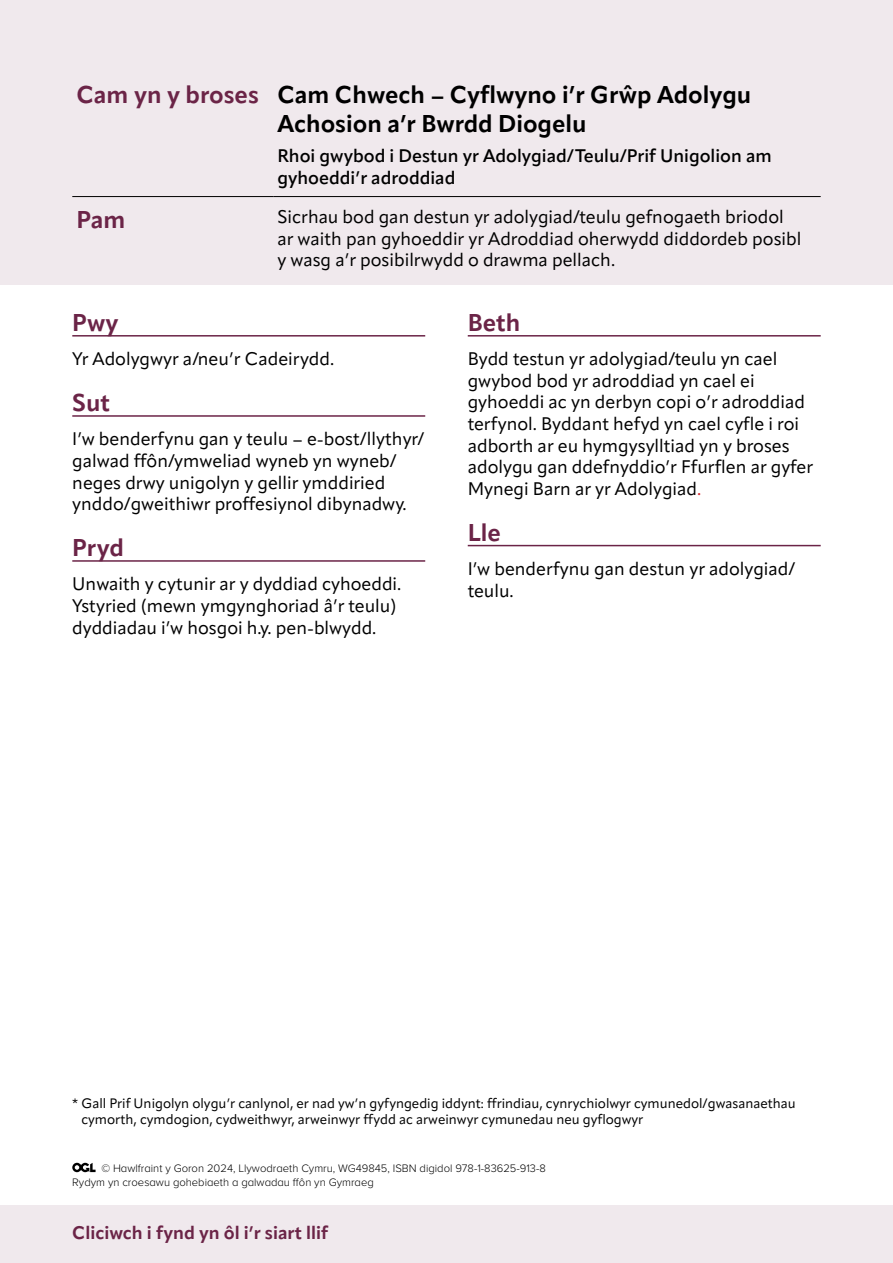
<style>
.page{position:relative;width:893px;height:1263px;background:#fff}
.page>*{position:absolute;margin:0;border:0;box-sizing:border-box;transform-origin:0 0}
.black_bold{font:700 24px/28.8px "Apparat";color:#000}
.bold_title{font:700 24px "Apparat";color:#6b2447}
.Bold_title_no_rule{font:700 24px "Apparat";color:#6b2447}
.Body_text{font:18px/21.6px "Apparat";color:#000}
.Body_text-2{font:600 18px/21.6px "Apparat";color:#000}
.Body_text-3{font:700 18px "Apparat";color:#6b2447}
.Body_text-4{font:13.5px/16.2px "Apparat";color:#000}
.t1{font:300 11.25px/13.5px "Proxima Nova";color:#000}
.s1{color:#d2232a}
</style>
<div class="page">
<div style="left:0;top:0;width:893px;height:285px;background:#f0e9ed"></div>
<hr style="left:72px;top:335px;width:353px;height:2px;background:#6b2447">
<hr style="left:72px;top:415px;width:353px;height:2px;background:#6b2447">
<hr style="left:72px;top:560px;width:353px;height:2px;background:#6b2447">
<hr style="left:468px;top:335px;width:353px;height:2px;background:#6b2447">
<hr style="left:468px;top:545px;width:353px;height:1px;background:#6b2447">
<hr style="left:72px;top:196px;width:201px;height:1px;background:#000">
<hr style="left:273px;top:196px;width:548px;height:1px;background:#000">
<div style="left:0;top:1205px;width:893px;height:58px;background:#f0e9ed"></div>
<svg style="left:72px;top:1163px;width:24px;height:9px"></svg>
<p class="Bold_title_no_rule" style="left:77px;top:80px;width:184px">Cam yn y broses</p>
<p class="black_bold" style="left:277px;top:81px;width:475px">Cam Chwech – Cyflwyno i’r Grŵp Adolygu<br>Achosion a’r Bwrdd Diogelu</p>
<p class="Body_text-2" style="left:277px;top:145px;width:496px">Rhoi gwybod i Destun yr Adolygiad/Teulu/Prif Unigolion am gyhoeddi’r adroddiad</p>
<p class="Bold_title_no_rule" style="left:77px;top:204px;width:50px">Pam</p>
<p class="Body_text" style="left:277px;top:206px;width:525px">Sicrhau bod gan destun yr adolygiad/teulu gefnogaeth briodol ar waith pan gyhoeddir yr Adroddiad oherwydd diddordeb posibl y wasg a’r posibilrwydd o drawma pellach.</p>
<p class="bold_title" style="left:72px;top:308px;width:48px">Pwy</p>
<p class="Body_text" style="left:72px;top:348px;width:263px">Yr Adolygwyr a/neu’r Cadeirydd.</p>
<p class="bold_title" style="left:72px;top:388px;width:39px">Sut</p>
<p class="Body_text" style="left:72px;top:428px;width:354px">I’w benderfynu gan y teulu – e-bost/llythyr/ galwad ffôn/ymweliad wyneb yn wyneb/ neges drwy unigolyn y gellir ymddiried ynddo/gweithiwr proffesiynol dibynadwy.</p>
<p class="bold_title" style="left:72px;top:533px;width:53px">Pryd</p>
<p class="Body_text" style="left:72px;top:573px;width:331px">Unwaith y cytunir ar y dyddiad cyhoeddi.<br>Ystyried (mewn ymgynghoriad â’r teulu) dyddiadau i’w hosgoi h.y. pen-blwydd.</p>
<p class="bold_title" style="left:468px;top:308px;width:54px">Beth</p>
<p class="Body_text" style="left:468px;top:348px;width:347px">Bydd testun yr adolygiad/teulu yn cael gwybod bod yr adroddiad yn cael ei gyhoeddi ac yn derbyn copi o’r adroddiad terfynol. Byddant hefyd yn cael cyfle i roi adborth ar eu hymgysylltiad yn y broses adolygu gan ddefnyddio’r Ffurflen ar gyfer Mynegi Barn ar yr Adolygiad<span class="s1">.</span></p>
<p class="bold_title" style="left:468px;top:517px;width:35px">Lle</p>
<p class="Body_text" style="left:468px;top:558px;width:329px">I’w benderfynu gan destun yr adolygiad/ teulu.</p>
<p class="Body_text-4" style="left:81px;top:1095px;width:716px;text-indent:-9px">* Gall Prif Unigolyn olygu’r canlynol, er nad yw’n gyfyngedig iddynt: ffrindiau, cynrychiolwyr cymunedol/gwasanaethau cymorth, cymdogion, cydweithwyr, arweinwyr ffydd ac arweinwyr cymunedau neu gyflogwyr</p>
<p class="t1" style="left:72px;top:1161px;width:475px;text-indent:29px">© Hawlfraint y Goron 2024, Llywodraeth Cymru, WG49845, ISBN digidol 978-1-83625-913-8<br>Rydym yn croesawu gohebiaeth a galwadau ffôn yn Gymraeg</p>
<p class="Body_text-3" style="left:72px;top:1221px;width:257px">Cliciwch i fynd yn ôl i’r siart llif</p>
</div>
